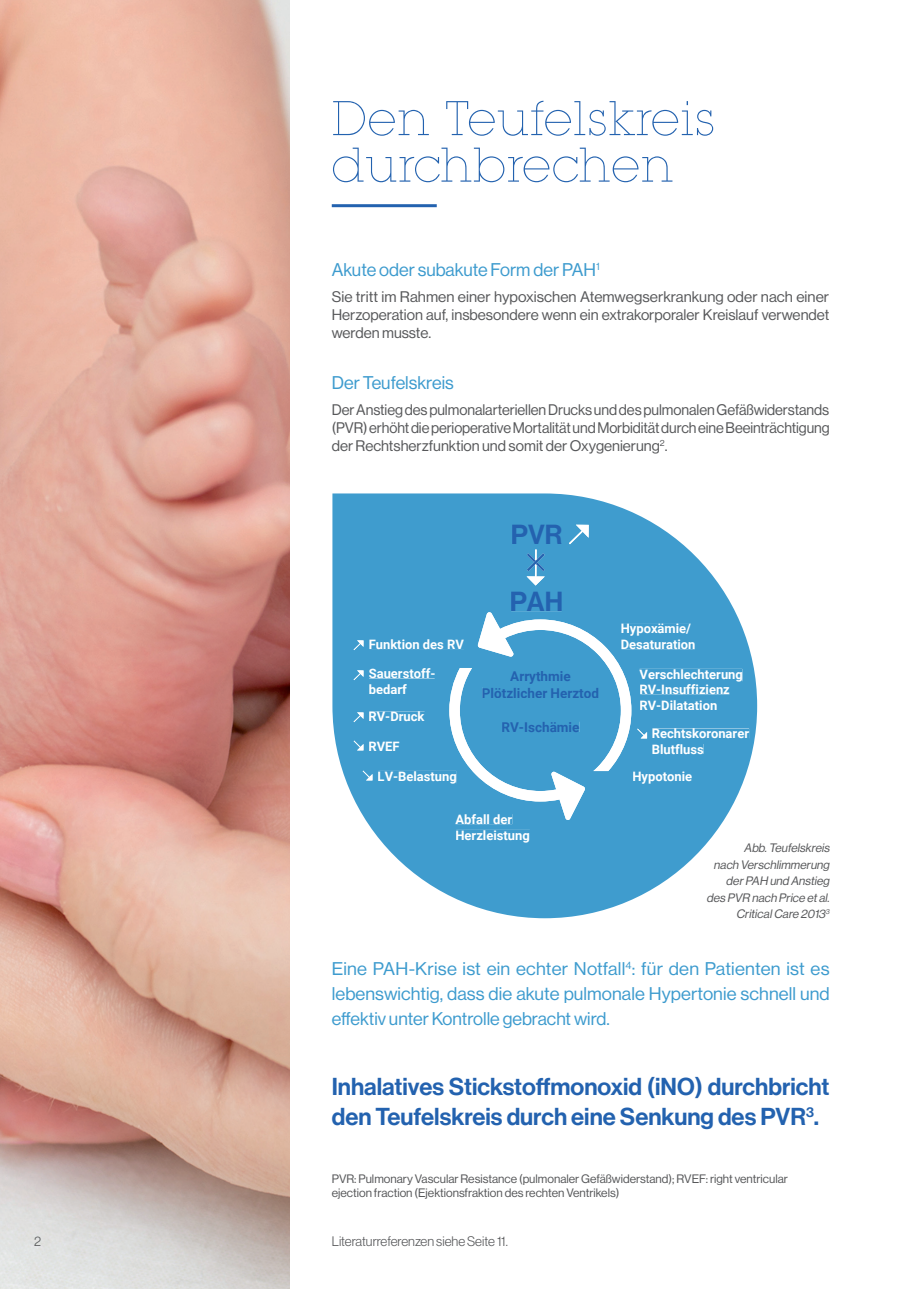
<style>
.page{position:relative;width:906px;height:1289px;background:#fff}
.page>*{position:absolute;margin:0;border:0;box-sizing:border-box;transform-origin:0 0}
.t1{font:200 51px/46.5px "Lubalin Graph";letter-spacing:.03em;color:#2362af}
.t2{font:27px "N Haas Grotesk DS Std 65 Md";color:#2462af}
.t3{font:24px/30px "N Haas Grotesk DS Std 65 Md";color:#2362af}
.t4{font:18px/24.8px "N Haas Grotesk DS Std 55 Rg";color:#3d9bce;text-align:justify}
.t5{font:15px/18px "N Haas Grotesk DS Std 55 Rg";color:#57585a;text-align:justify}
.t6{font:700 13.5px/16.2px "Roboto";color:#2462af;text-align:center}
.t7{font:13.5px "N Haas Grotesk DS Std 45 Lt";color:#57585a}
.t8{font:700 12.9px/15.6px "Roboto";color:#fff}
.t9{font:12px/14.4px "N Haas Grotesk DS Std 55 Rg";color:#57585a}
.t10{font:italic 12px/16.5px "N Haas Grotesk DS Std 55 Rg";color:#57585a;text-align:right}
</style>
<div class="page">
<img style="left:0;top:0;width:289px;height:1288px">
<hr style="left:332px;top:204px;width:105px;height:3px;background:#2362af">
<svg style="left:332px;top:493px;width:425px;height:425px;fill:#3f9cce"></svg>
<div style="left:378px;top:771px;width:78px;height:12px;background:#3f9cce"></div>
<div style="left:621px;top:624px;width:70px;height:12px;background:#3f9cce"></div>
<div style="left:621px;top:639px;width:74px;height:10px;background:#3f9cce"></div>
<div style="left:455px;top:814px;width:57px;height:10px;background:#3f9cce"></div>
<div style="left:456px;top:829px;width:74px;height:13px;background:#3f9cce"></div>
<div style="left:633px;top:771px;width:59px;height:12px;background:#3f9cce"></div>
<div style="left:652px;top:728px;width:97px;height:10px;background:#3f9cce"></div>
<div style="left:652px;top:744px;width:51px;height:10px;background:#3f9cce"></div>
<div style="left:639px;top:669px;width:103px;height:12px;background:#3f9cce"></div>
<div style="left:640px;top:684px;width:89px;height:10px;background:#3f9cce"></div>
<div style="left:640px;top:700px;width:76px;height:9px;background:#3f9cce"></div>
<div style="left:369px;top:711px;width:55px;height:10px;background:#3f9cce"></div>
<div style="left:369px;top:741px;width:30px;height:10px;background:#3f9cce"></div>
<div style="left:369px;top:639px;width:95px;height:10px;background:#3f9cce"></div>
<div style="left:511px;top:592px;width:50px;height:19px;background:#3f9cce"></div>
<div style="left:512px;top:524px;width:49px;height:20px;background:#3f9cce"></div>
<div style="left:369px;top:668px;width:65px;height:10px;background:#3f9cce"></div>
<div style="left:369px;top:684px;width:38px;height:10px;background:#3f9cce"></div>
<svg style="left:449px;top:612px;width:182px;height:208px"></svg>
<svg style="left:354px;top:740px;width:9px;height:10px"></svg>
<svg style="left:353px;top:640px;width:10px;height:10px"></svg>
<svg style="left:353px;top:670px;width:10px;height:10px"></svg>
<svg style="left:353px;top:712px;width:10px;height:10px"></svg>
<svg style="left:363px;top:770px;width:9px;height:10px"></svg>
<svg style="left:637px;top:728px;width:10px;height:10px"></svg>
<svg style="left:569px;top:524px;width:20px;height:20px"></svg>
<svg style="left:526px;top:549px;width:19px;height:36px"></svg>
<h1 class="t1" style="left:332px;top:96px;width:384px">Den Teufelskreis durchbrechen</h1>
<p class="t4" style="left:332px;top:257px;width:269px">Akute oder subakute Form der PAH<sup>1</sup></p>
<p class="t5" style="left:332px;top:288px;width:499px">Sie tritt im Rahmen einer hypoxischen Atemwegserkrankung oder nach einer Herzoperation auf, insbesondere wenn ein extrakorporaler Kreislauf verwendet werden musste.</p>
<p class="t4" style="left:332px;top:370px;width:123px">Der Teufelskreis</p>
<p class="t5" style="left:332px;top:401px;width:499px">Der Anstieg des pulmonalarteriellen Drucks und des pulmonalen Gefäßwiderstands (PVR) erhöht die perioperative Mortalität und Morbidität durch eine Beeinträchtigung der Rechtsherzfunktion und somit der Oxygenierung<sup>2</sup>.</p>
<h2 class="t2" style="left:511px;top:519px;width:53px">PVR</h2>
<p class="t8" style="left:369px;top:636px;width:97px">Funktion des RV</p>
<p class="t8" style="left:369px;top:665px;width:68px">Sauerstoff&shy;bedarf</p>
<p class="t8" style="left:368px;top:708px;width:57px">RV-Druck</p>
<p class="t8" style="left:368px;top:738px;width:33px">RVEF</p>
<p class="t8" style="left:378px;top:767px;width:81px">LV-Belastung</p>
<h2 class="t2" style="left:510px;top:586px;width:55px">PAH</h2>
<p class="t6" style="left:482px;top:668px;width:119px">Arrythmie<br>Plötzlicher Herztod</p>
<p class="t6" style="left:501px;top:718px;width:79px">RV-Ischämie</p>
<p class="t8" style="left:455px;top:811px;width:76px">Abfall der<br>Herzleistung</p>
<p class="t8" style="left:620px;top:620px;width:76px">Hypoxämie/<br>Desaturation</p>
<p class="t8" style="left:639px;top:665px;width:105px">Verschlechterung<br>RV-Insuffizienz<br>RV-Dilatation</p>
<p class="t8" style="left:651px;top:725px;width:99px">Rechtskoronarer<br>Blutfluss</p>
<p class="t8" style="left:632px;top:768px;width:61px">Hypotonie</p>
<p class="t10" style="left:706px;top:839px;width:127px">Abb.Teufelskreis<br>nach Verschlimmerung derPAH und Anstieg des PVR nach Price etal.<br>CriticalCare 2013<sup>3</sup></p>
<p class="t4" style="left:332px;top:956px;width:499px">Eine PAH-Krise ist ein echter Notfall<sup>4</sup>: für den Patienten ist es lebenswichtig, dass die akute pulmonale Hypertonie schnell und effektiv unter Kontrolle gebracht wird.</p>
<h3 class="t3" style="left:332px;top:1071px;width:499px">Inhalatives Stickstoffmonoxid (iNO) durchbricht den Teufelskreis durch eine Senkung des PVR<sup>3</sup>.</h3>
<p class="t9" style="left:332px;top:1171px;width:458px">PVR: Pulmonary Vascular Resistance (pulmonaler Gefäßwiderstand); RVEF: right ventricular ejection fraction (Ejektionsfraktion des rechten Ventrikels)</p>
<p class="t7" style="left:34px;top:1233px;width:9px">2</p>
<p class="t7" style="left:332px;top:1233px;width:178px">Literaturreferenzen siehe Seite 11.</p>
</div>
